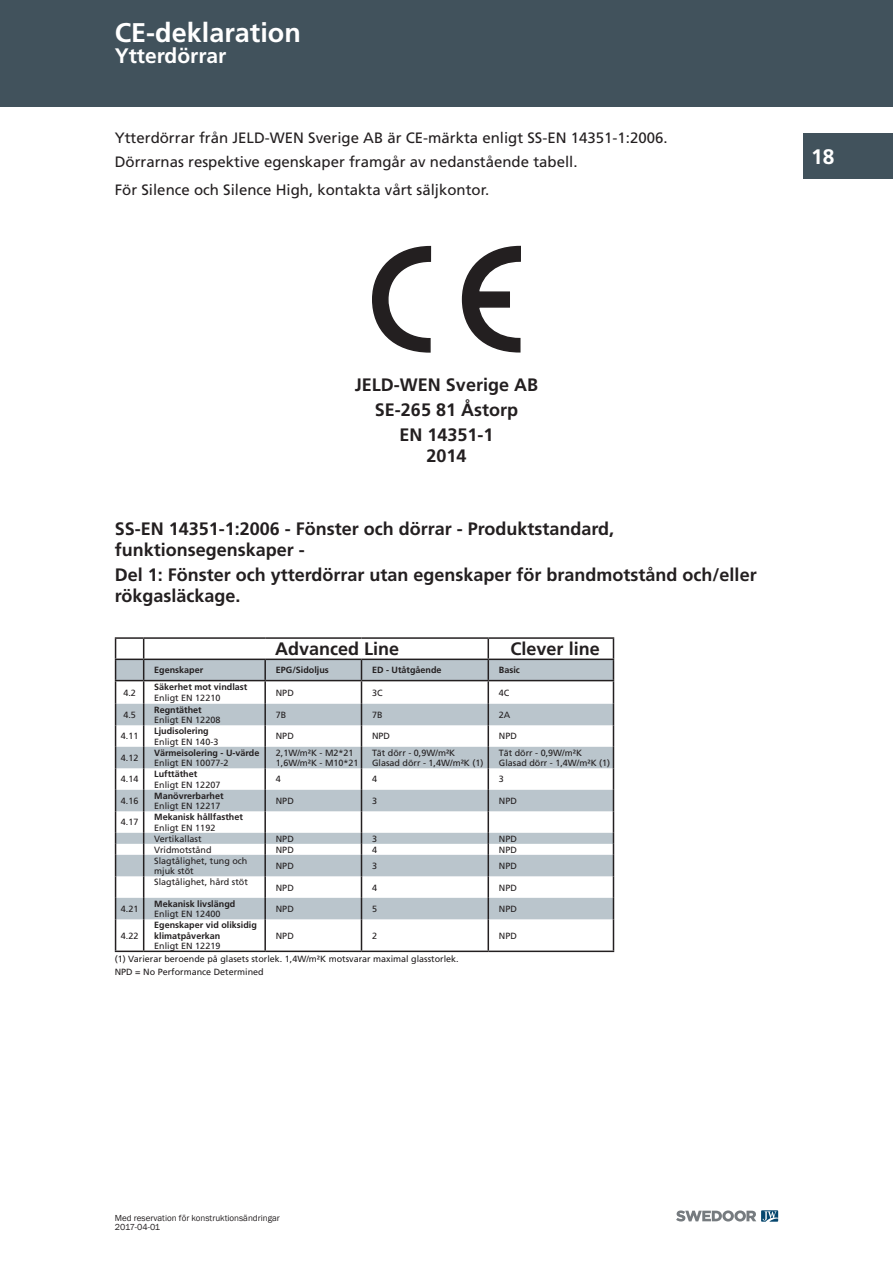
<style>
.page{position:relative;width:893px;height:1263px;background:#fff}
.page>*{position:absolute;margin:0;border:0;box-sizing:border-box;transform-origin:0 0}
.huvudrubrik{font:700 27px "Frutiger LT Std";color:#fff}
.underrubrik{font:700 21px "Frutiger LT Std";color:#fff}
.instruktionsrubrik{font:700 18px/21px "Frutiger LT Std";color:#231f20}
.tabellformat{font:700 18px "Frutiger LT Std";color:#231f20}
.lIngress{font:15px "Frutiger LT Std";color:#231f20}
.tabellformat-2{font:9px/10.5px "Frutiger LT Std";color:#231f20}
.tabellformat-3{font:700 9px/10.5px "Frutiger LT Std";color:#231f20}
.tabellförklaring{font:9px "Frutiger LT Std";color:#231f20}
.t1{font:9px "Franklin Gothic";color:#231f20}
.s1{font-weight:400}
.s2{font-weight:700}
</style>
<div class="page">
<div style="left:0;top:0;width:893px;height:106px;background:#41525c"></div>
<div style="left:804px;top:133px;width:89px;height:46px;background:#41525c"></div>
<svg style="left:676px;top:1210px;width:102px;height:12px"></svg>
<svg style="left:372px;top:246px;width:60px;height:107px"></svg>
<svg style="left:461px;top:246px;width:60px;height:107px"></svg>
<svg style="left:144px;top:660px;width:469px;height:259px;fill:#bac5cc"></svg>
<hr style="left:264px;top:681px;width:2px;height:23px;background:#231f20">
<hr style="left:264px;top:704px;width:2px;height:21px;background:#231f20">
<hr style="left:264px;top:725px;width:2px;height:22px;background:#231f20">
<hr style="left:264px;top:747px;width:2px;height:21px;background:#231f20">
<hr style="left:264px;top:768px;width:2px;height:22px;background:#231f20">
<hr style="left:264px;top:790px;width:2px;height:21px;background:#231f20">
<hr style="left:264px;top:811px;width:2px;height:22px;background:#231f20">
<svg style="left:264px;top:833px;width:2px;height:22px"></svg>
<hr style="left:264px;top:855px;width:2px;height:21px;background:#231f20">
<hr style="left:264px;top:876px;width:2px;height:22px;background:#231f20">
<hr style="left:264px;top:898px;width:2px;height:21px;background:#231f20">
<hr style="left:115px;top:919px;width:1px;height:31px;background:#231f20">
<hr style="left:143px;top:919px;width:1px;height:31px;background:#231f20">
<hr style="left:264px;top:919px;width:2px;height:31px;background:#231f20">
<hr style="left:361px;top:919px;width:1px;height:31px;background:#231f20">
<hr style="left:488px;top:919px;width:1px;height:31px;background:#231f20">
<hr style="left:613px;top:919px;width:1px;height:31px;background:#231f20">
<hr style="left:115px;top:637px;width:29px;height:2px;background:#231f20">
<hr style="left:144px;top:637px;width:121px;height:2px;background:#231f20">
<hr style="left:265px;top:637px;width:96px;height:2px;background:#231f20">
<hr style="left:361px;top:637px;width:127px;height:2px;background:#231f20">
<hr style="left:488px;top:637px;width:126px;height:2px;background:#231f20">
<hr style="left:144px;top:659px;width:121px;height:1px;background:#231f20">
<hr style="left:265px;top:659px;width:96px;height:1px;background:#231f20">
<hr style="left:264px;top:660px;width:2px;height:20px;background:#231f20">
<hr style="left:361px;top:659px;width:127px;height:1px;background:#231f20">
<svg style="left:361px;top:660px;width:1px;height:259px"></svg>
<hr style="left:488px;top:659px;width:126px;height:1px;background:#231f20">
<svg style="left:488px;top:639px;width:1px;height:280px"></svg>
<svg style="left:613px;top:639px;width:1px;height:280px"></svg>
<svg style="left:115px;top:639px;width:29px;height:280px"></svg>
<hr style="left:144px;top:680px;width:121px;height:1px;background:#231f20">
<hr style="left:265px;top:680px;width:96px;height:1px;background:#231f20">
<hr style="left:361px;top:680px;width:127px;height:1px;background:#231f20">
<hr style="left:488px;top:680px;width:126px;height:1px;background:#231f20">
<hr style="left:115px;top:950px;width:29px;height:2px;background:#231f20">
<hr style="left:144px;top:950px;width:121px;height:2px;background:#231f20">
<hr style="left:265px;top:950px;width:96px;height:2px;background:#231f20">
<hr style="left:361px;top:950px;width:127px;height:2px;background:#231f20">
<hr style="left:488px;top:950px;width:126px;height:2px;background:#231f20">
<p class="huvudrubrik" style="left:115px;top:16px;width:188px">CE-deklaration</p>
<p class="underrubrik" style="left:115px;top:43px;width:113px">Ytterdörrar</p>
<p class="lIngress" style="left:115px;top:129px;width:554px">Ytterdörrar från JELD-WEN Sverige AB är CE-märkta enligt SS-EN 14351-1:2006.</p>
<p class="lIngress" style="left:115px;top:153px;width:464px">Dörrarnas respektive egenskaper framgår av nedanstående tabell.</p>
<p class="lIngress" style="left:115px;top:181px;width:376px">För Silence och Silence High, kontakta vårt säljkontor.</p>
<h2 class="underrubrik" style="left:811px;top:144px;width:25px">18</h2>
<p class="instruktionsrubrik" style="left:355px;top:374px;width:185px">JELD-WEN Sverige AB</p>
<p class="instruktionsrubrik" style="left:375px;top:399px;width:145px">SE-265 81 Åstorp</p>
<p class="instruktionsrubrik" style="left:399px;top:424px;width:96px;text-align:center">EN 14351-1<br>2014</p>
<p class="instruktionsrubrik" style="left:115px;top:518px;width:501px">SS-EN 14351-1:2006 - Fönster och dörrar - Produktstandard, funktionsegenskaper -</p>
<p class="instruktionsrubrik" style="left:115px;top:564px;width:643px">Del 1: Fönster och ytterdörrar utan egenskaper för brandmotstånd och/eller rökgasläckage.</p>
<p class="tabellformat" style="left:275px;top:639px;width:126px">Advanced Line</p>
<p class="tabellformat" style="left:511px;top:639px;width:91px">Clever line</p>
<p class="tabellformat-3" style="left:154px;top:665px;width:51px">Egenskaper</p>
<p class="tabellformat-3" style="left:276px;top:665px;width:55px">EPG/Sidoljus</p>
<p class="tabellformat-3" style="left:372px;top:665px;width:71px">ED - Utåtgående</p>
<p class="tabellformat-3" style="left:499px;top:665px;width:22px">Basic</p>
<p class="tabellformat-2" style="left:123px;top:687px;width:14px">4.2</p>
<p class="tabellformat-3" style="left:154px;top:682px;width:95px">Säkerhet mot vindlast<br><span class="s1">Enligt EN 12210</span></p>
<p class="tabellformat-2" style="left:276px;top:687px;width:19px">NPD</p>
<p class="tabellformat-2" style="left:372px;top:687px;width:12px">3C</p>
<p class="tabellformat-2" style="left:499px;top:687px;width:12px">4C</p>
<p class="tabellformat-2" style="left:123px;top:709px;width:14px">4.5</p>
<p class="tabellformat-2" style="left:154px;top:704px;width:68px"><span class="s2">Regntäthet<br></span>Enligt EN 12208</p>
<p class="tabellformat-2" style="left:276px;top:710px;width:12px">7B</p>
<p class="tabellformat-2" style="left:372px;top:710px;width:12px">7B</p>
<p class="tabellformat-2" style="left:499px;top:710px;width:13px">2A</p>
<p class="tabellformat-2" style="left:121px;top:731px;width:19px">4.11</p>
<p class="tabellformat-3" style="left:154px;top:726px;width:66px">Ljudisolering<br><span class="s1">Enligt EN 140-3</span></p>
<p class="tabellformat-2" style="left:276px;top:731px;width:19px">NPD</p>
<p class="tabellformat-2" style="left:372px;top:731px;width:19px">NPD</p>
<p class="tabellformat-2" style="left:499px;top:731px;width:19px">NPD</p>
<p class="tabellformat-2" style="left:121px;top:753px;width:19px">4.12</p>
<p class="tabellformat-3" style="left:154px;top:747px;width:107px">Värmeisolering - U-värde<br><span class="s1">Enligt EN 10077-2</span></p>
<p class="tabellformat-2" style="left:276px;top:747px;width:84px">2,1W/m²K - M2*21<br>1,6W/m²K - M10*21</p>
<p class="tabellformat-2" style="left:372px;top:747px;width:113px">Tät dörr - 0,9W/m²K<br>Glasad dörr - 1,4W/m²K (1)</p>
<p class="tabellformat-2" style="left:499px;top:747px;width:113px">Tät dörr - 0,9W/m²K<br>Glasad dörr - 1,4W/m²K (1)</p>
<p class="tabellformat-2" style="left:121px;top:774px;width:19px">4.14</p>
<p class="tabellformat-2" style="left:154px;top:769px;width:68px"><span class="s2">Lufttäthet<br></span>Enligt EN 12207</p>
<p class="tabellformat-2" style="left:276px;top:774px;width:7px">4</p>
<p class="tabellformat-2" style="left:372px;top:774px;width:7px">4</p>
<p class="tabellformat-2" style="left:499px;top:774px;width:7px">3</p>
<p class="tabellformat-2" style="left:121px;top:796px;width:19px">4.16</p>
<p class="tabellformat-3" style="left:154px;top:790px;width:71px">Manövrerbarhet<br><span class="s1">Enligt EN 12217</span></p>
<p class="tabellformat-2" style="left:276px;top:796px;width:19px">NPD</p>
<p class="tabellformat-2" style="left:372px;top:796px;width:7px">3</p>
<p class="tabellformat-2" style="left:499px;top:796px;width:19px">NPD</p>
<p class="tabellformat-2" style="left:121px;top:817px;width:19px">4.17</p>
<p class="tabellformat-3" style="left:154px;top:812px;width:90px">Mekanisk hållfasthet<br><span class="s1">Enligt EN 1192</span></p>
<p class="tabellformat-2" style="left:154px;top:833px;width:49px">Vertikallast</p>
<p class="tabellformat-2" style="left:276px;top:833px;width:19px">NPD</p>
<p class="tabellformat-2" style="left:372px;top:833px;width:7px">3</p>
<p class="tabellformat-2" style="left:499px;top:833px;width:19px">NPD</p>
<p class="tabellformat-2" style="left:154px;top:844px;width:59px">Vridmotstånd</p>
<p class="tabellformat-2" style="left:276px;top:844px;width:19px">NPD</p>
<p class="tabellformat-2" style="left:372px;top:844px;width:7px">4</p>
<p class="tabellformat-2" style="left:499px;top:844px;width:19px">NPD</p>
<p class="tabellformat-2" style="left:154px;top:855px;width:95px">Slagtålighet, tung och mjuk stöt</p>
<p class="tabellformat-2" style="left:276px;top:861px;width:19px">NPD</p>
<p class="tabellformat-2" style="left:372px;top:861px;width:7px">3</p>
<p class="tabellformat-2" style="left:499px;top:861px;width:19px">NPD</p>
<p class="tabellformat-2" style="left:154px;top:877px;width:95px">Slagtålighet, hård stöt</p>
<p class="tabellformat-2" style="left:276px;top:882px;width:19px">NPD</p>
<p class="tabellformat-2" style="left:372px;top:882px;width:7px">4</p>
<p class="tabellformat-2" style="left:499px;top:882px;width:19px">NPD</p>
<p class="tabellformat-2" style="left:121px;top:904px;width:19px">4.21</p>
<p class="tabellformat-3" style="left:154px;top:898px;width:83px">Mekanisk livslängd<br><span class="s1">Enligt EN 12400</span></p>
<p class="tabellformat-2" style="left:276px;top:904px;width:19px">NPD</p>
<p class="tabellformat-2" style="left:372px;top:904px;width:7px">5</p>
<p class="tabellformat-2" style="left:499px;top:904px;width:19px">NPD</p>
<p class="tabellformat-2" style="left:121px;top:930px;width:19px">4.22</p>
<p class="tabellformat-3" style="left:154px;top:920px;width:104px">Egenskaper vid oliksidig klimatpåverkan<br><span class="s1">Enligt EN 12219</span></p>
<p class="tabellformat-2" style="left:276px;top:930px;width:19px">NPD</p>
<p class="tabellformat-2" style="left:372px;top:930px;width:7px">2</p>
<p class="tabellformat-2" style="left:499px;top:930px;width:19px">NPD</p>
<p class="tabellförklaring" style="left:115px;top:954px;width:345px">(1) Varierar beroende på glasets storlek. 1,4W/m²K motsvarar maximal glasstorlek.</p>
<p class="tabellförklaring" style="left:115px;top:967px;width:150px">NPD = No Performance Determined</p>
<p class="t1" style="left:115px;top:1212px;width:167px">Med reservation för konstruktionsändringar</p>
<p class="t1" style="left:115px;top:1221px;width:47px">2017-04-01</p>
</div>
